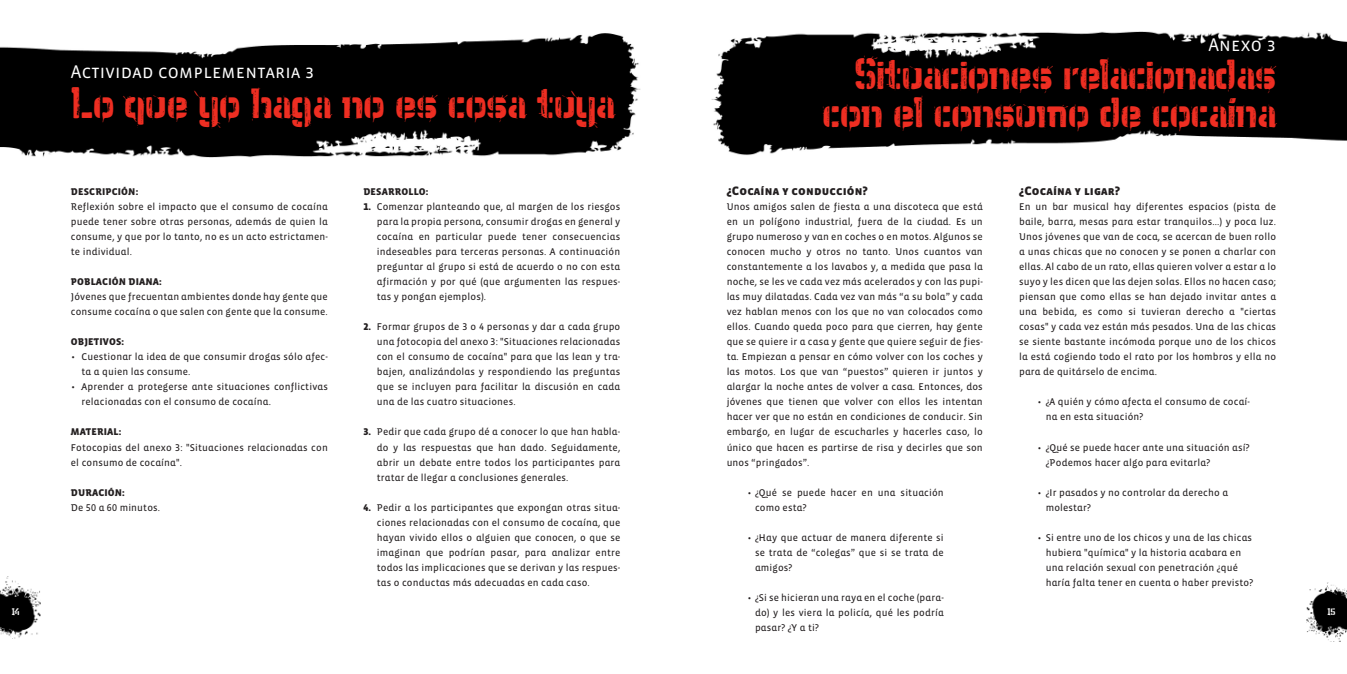
<style>
.page{position:relative;width:1347px;height:674px;background:#fff}
.page>*{position:absolute;margin:0;border:0;box-sizing:border-box;transform-origin:0 0}
.t1{font:37.5px/37.5px "WC Wunderbach Paint Bta";color:#ee2e22;text-align:right}
.t2{font:18.75px "Vista Sans SC Book";letter-spacing:.015em;color:#fff}
.t3{font:12.5px "Vista Sans SC Black";letter-spacing:.015em;color:#231f20}
.t4{font:10px/15px "Vista Sans Alt Reg";letter-spacing:.015em;color:#231f20;text-align:justify}
.t5{font:900 10px "Vista Sans Alt";letter-spacing:.015em;color:#231f20}
.t6{font:8.12px "WC Wunderbach Paint Bta";color:#fff}
.s1{font-family:"Vista Sans Alt";font-weight:900}
</style>
<div class="page">
<img style="left:711px;top:31px;width:635px;height:125px">
<img style="left:0;top:576px;width:40px;height:62px">
<img style="left:1306px;top:582px;width:40px;height:59px">
<img style="left:0;top:33px;width:640px;height:124px">
<h2 class="t2" style="left:71px;top:61px;width:245px">Actividad complementaria 3</h2>
<h1 class="t1" style="left:71px;top:87px;width:545px">Lo que yo haga no es cosa tuya</h1>
<h2 class="t2" style="left:1208px;top:34px;width:69px">Anexo 3</h2>
<h1 class="t1" style="left:822px;top:58px;width:455px">Situaciones relacionadas con el consumo de cocaína</h1>
<p class="t3" style="left:726px;top:183px;width:143px">¿Cocaína y conducción?</p>
<p class="t4" style="left:726px;top:199px;width:258px">Unos amigos salen de fiesta a una discoteca que está en un polígono industrial, fuera de la ciudad. Es un grupo numeroso y van en coches o en motos. Algunos se conocen mucho y otros no tanto. Unos cuantos van constantemente a los lavabos y, a medida que pasa la noche, se les ve cada vez más acelerados y con las pupi&shy;las muy dilatadas. Cada vez van más “a su bola” y cada vez hablan menos con los que no van colocados como ellos. Cuando queda poco para que cierren, hay gente que se quiere ir a casa y gente que quiere seguir de fies&shy;ta. Empiezan a pensar en cómo volver con los coches y las motos. Los que van “puestos” quieren ir juntos y alargar la noche antes de volver a casa. Entonces, dos jóvenes que tienen que volver con ellos les intentan hacer ver que no están en condiciones de conducir. Sin embargo, en lugar de escucharles y hacerles caso, lo único que hacen es partirse de risa y decirles que son unos “pringados”.</p>
<p class="t4" style="left:755px;top:484px;width:190px;text-indent:-7px">• ¿Qué se puede hacer en una situación como esta?</p>
<p class="t4" style="left:755px;top:529px;width:190px;text-indent:-7px">• ¿Hay que actuar de manera diferente si se trata de “colegas” que si se trata de amigos?</p>
<p class="t4" style="left:755px;top:589px;width:190px;text-indent:-7px">• ¿Si se hicieran una raya en el coche (para&shy;do) y les viera la policía, qué les podría pasar? ¿Y a ti?</p>
<p class="t3" style="left:1019px;top:183px;width:102px">¿Cocaína y ligar?</p>
<p class="t4" style="left:1019px;top:199px;width:258px">En un bar musical hay diferentes espacios (pista de baile, barra, mesas para estar tranquilos...) y poca luz.<br>Unos jóvenes que van de coca, se acercan de buen rollo a unas chicas que no conocen y se ponen a charlar con ellas. Al cabo de un rato, ellas quieren volver a estar a lo suyo y les dicen que las dejen solas. Ellos no hacen caso; piensan que como ellas se han dejado invitar antes a una bebida, es como si tuvieran derecho a "ciertas cosas" y cada vez están más pesados. Una de las chicas se siente bastante incómoda porque uno de los chicos la está cogiendo todo el rato por los hombros y ella no para de quitárselo de encima.</p>
<p class="t4" style="left:1045px;top:394px;width:206px;text-indent:-8px">• ¿A quién y cómo afecta el consumo de cocaí&shy;na en esta situación?</p>
<p class="t4" style="left:1045px;top:439px;width:205px;text-indent:-8px">• ¿Qué se puede hacer ante una situación así? ¿Podemos hacer algo para evitarla?</p>
<p class="t4" style="left:1045px;top:484px;width:184px;text-indent:-8px">• ¿Ir pasados y no controlar da derecho a molestar?</p>
<p class="t4" style="left:1045px;top:529px;width:209px;text-align:left;text-indent:-8px">• Si entre uno de los chicos y una de las chicas hubiera "química" y la historia acabara en una relación sexual con penetración ¿qué haría falta tener en cuenta o haber previsto?</p>
<p class="t5" style="left:71px;top:186px;width:69px">DESCRIPCIÓN:</p>
<p class="t4" style="left:71px;top:199px;width:258px">Reflexión sobre el impacto que el consumo de cocaína puede tener sobre otras personas, además de quien la consume, y que por lo tanto, no es un acto estrictamen&shy;te individual.</p>
<p class="t5" style="left:71px;top:276px;width:93px">POBLACIÓN DIANA:</p>
<p class="t4" style="left:71px;top:289px;width:258px">Jóvenes que frecuentan ambientes donde hay gente que consume cocaína o que salen con gente que la consume.</p>
<p class="t5" style="left:71px;top:336px;width:55px">OBJETIVOS:</p>
<p class="t4" style="left:81px;top:349px;width:248px;text-indent:-10px">• Cuestionar la idea de que consumir drogas sólo afec&shy;ta a quien las consume.</p>
<p class="t4" style="left:81px;top:379px;width:248px;text-indent:-10px">• Aprender a protegerse ante situaciones conflictivas relacionadas con el consumo de cocaína.</p>
<p class="t5" style="left:71px;top:426px;width:52px">MATERIAL:</p>
<p class="t4" style="left:71px;top:439px;width:258px">Fotocopias del anexo 3: "Situaciones relacionadas con el consumo de cocaína".</p>
<p class="t5" style="left:71px;top:486px;width:55px">DURACIÓN:</p>
<p class="t4" style="left:71px;top:499px;width:91px">De 50 a 60 minutos.</p>
<p class="t5" style="left:363px;top:186px;width:67px">DESARROLLO:</p>
<p class="t4" style="left:377px;top:199px;width:245px;text-indent:-14px"><span class="s1">1.</span> Comenzar planteando que, al margen de los riesgos para la propia persona, consumir drogas en general y cocaína en particular puede tener consecuencias indeseables para terceras personas. A continuación preguntar al grupo si está de acuerdo o no con esta afirmación y por qué (que argumenten las respues&shy;tas y pongan ejemplos).</p>
<p class="t4" style="left:377px;top:319px;width:245px;text-indent:-14px"><span class="s1">2.</span> Formar grupos de 3 o 4 personas y dar a cada grupo una fotocopia del anexo 3: "Situaciones relacionadas con el consumo de cocaína" para que las lean y tra&shy;bajen, analizándolas y respondiendo las preguntas que se incluyen para facilitar la discusión en cada una de las cuatro situaciones.</p>
<p class="t4" style="left:377px;top:424px;width:245px;text-indent:-14px"><span class="s1">3.</span> Pedir que cada grupo dé a conocer lo que han habla&shy;do y las respuestas que han dado. Seguidamente, abrir un debate entre todos los participantes para tratar de llegar a conclusiones generales.</p>
<p class="t4" style="left:377px;top:499px;width:245px;text-indent:-14px"><span class="s1">4.</span> Pedir a los participantes que expongan otras situa&shy;ciones relacionadas con el consumo de cocaína, que hayan vivido ellos o alguien que conocen, o que se imaginan que podrían pasar, para analizar entre todos las implicaciones que se derivan y las respues&shy;tas o conductas más adecuadas en cada caso.</p>
<p class="t6" style="left:11px;top:607px;width:10px">14</p>
<p class="t6" style="left:1327px;top:607px;width:10px">15</p>
</div>
